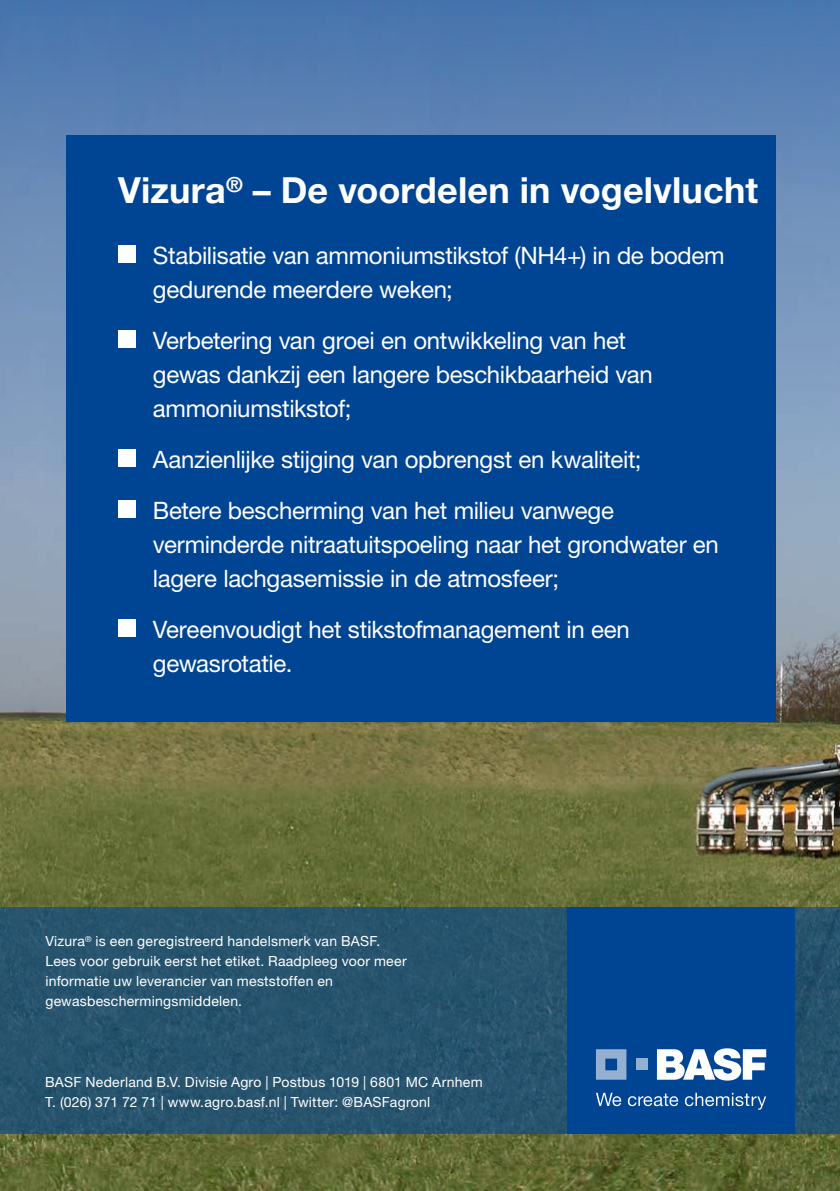
<style>
.page{position:relative;width:840px;height:1191px;background:#fff}
.page>*{position:absolute;margin:0;border:0;box-sizing:border-box;transform-origin:0 0}
.HL-Sub{font:700 36px "Helvetica Neue LT Pro";letter-spacing:.005em;color:#fff}
.t1{font:24px/34px "Helvetica Neue LT Pro";letter-spacing:-.015em;color:#fff}
.Adresgegeven{font:14px/20px "Helvetica Neue LT Pro";letter-spacing:.02em;color:#fff}
</style>
<div class="page">
<img style="left:0;top:570px;width:839px;height:621px">
<div style="left:0;top:0;width:839px;height:570px;background:linear-gradient(to bottom,#4d78b1,#9cafc4)"></div>
<div style="left:66px;top:135px;width:709px;height:587px;background:#004494"></div>
<div style="left:0;top:907px;width:839px;height:227px;background:#27536d"></div>
<div style="left:567px;top:907px;width:227px;height:227px;background:#004594"></div>
<svg style="left:596px;top:1049px;width:30px;height:30px"></svg>
<div style="left:635px;top:1058px;width:12px;height:12px;background:#93b0d1"></div>
<svg style="left:656px;top:1048px;width:109px;height:32px"></svg>
<svg style="left:596px;top:1092px;width:25px;height:14px"></svg>
<svg style="left:627px;top:1093px;width:50px;height:13px"></svg>
<svg style="left:684px;top:1092px;width:81px;height:17px"></svg>
<div style="left:118px;top:246px;width:17px;height:17px;background:#fff"></div>
<div style="left:118px;top:331px;width:17px;height:17px;background:#fff"></div>
<div style="left:118px;top:450px;width:17px;height:17px;background:#fff"></div>
<div style="left:118px;top:501px;width:17px;height:17px;background:#fff"></div>
<div style="left:118px;top:620px;width:17px;height:17px;background:#fff"></div>
<p class="HL-Sub" style="left:118px;top:168px;width:641px">Vizura<sup>®</sup> – De voordelen in vogelvlucht</p>
<p class="t1" style="left:153px;top:238px;width:573px">Stabilisatie van ammoniumstikstof (NH4+) in de bodem gedurende meerdere weken;</p>
<p class="t1" style="left:153px;top:323px;width:501px">Verbetering van groei en ontwikkeling van het gewas dankzij een langere beschikbaarheid van ammoniumstikstof;</p>
<p class="t1" style="left:153px;top:442px;width:490px">Aanzienlijke stijging van opbrengst en kwaliteit;</p>
<p class="t1" style="left:153px;top:493px;width:567px">Betere bescherming van het milieu vanwege verminderde nitraatuitspoeling naar het grondwater en lagere lachgasemissie in de atmosfeer;</p>
<p class="t1" style="left:153px;top:612px;width:478px">Vereenvoudigt het stikstofmanagement in een gewasrotatie.</p>
<p class="Adresgegeven" style="left:45px;top:931px;width:336px">Vizura<sup>®</sup> is een geregistreerd handelsmerk van BASF.</p>
<p class="Adresgegeven" style="left:45px;top:951px;width:362px">Lees voor gebruik eerst het etiket. Raadpleeg voor meer informatie uw leverancier van meststoffen en gewasbeschermingsmiddelen.</p>
<p class="Adresgegeven" style="left:45px;top:1072px;width:439px">BASF Nederland B.V. Divisie Agro | Postbus 1019 | 6801 MC Arnhem</p>
<p class="Adresgegeven" style="left:45px;top:1092px;width:386px">T. (026) 371 72 71 | www.agro.basf.nl | Twitter: @BASFagronl</p>
</div>
